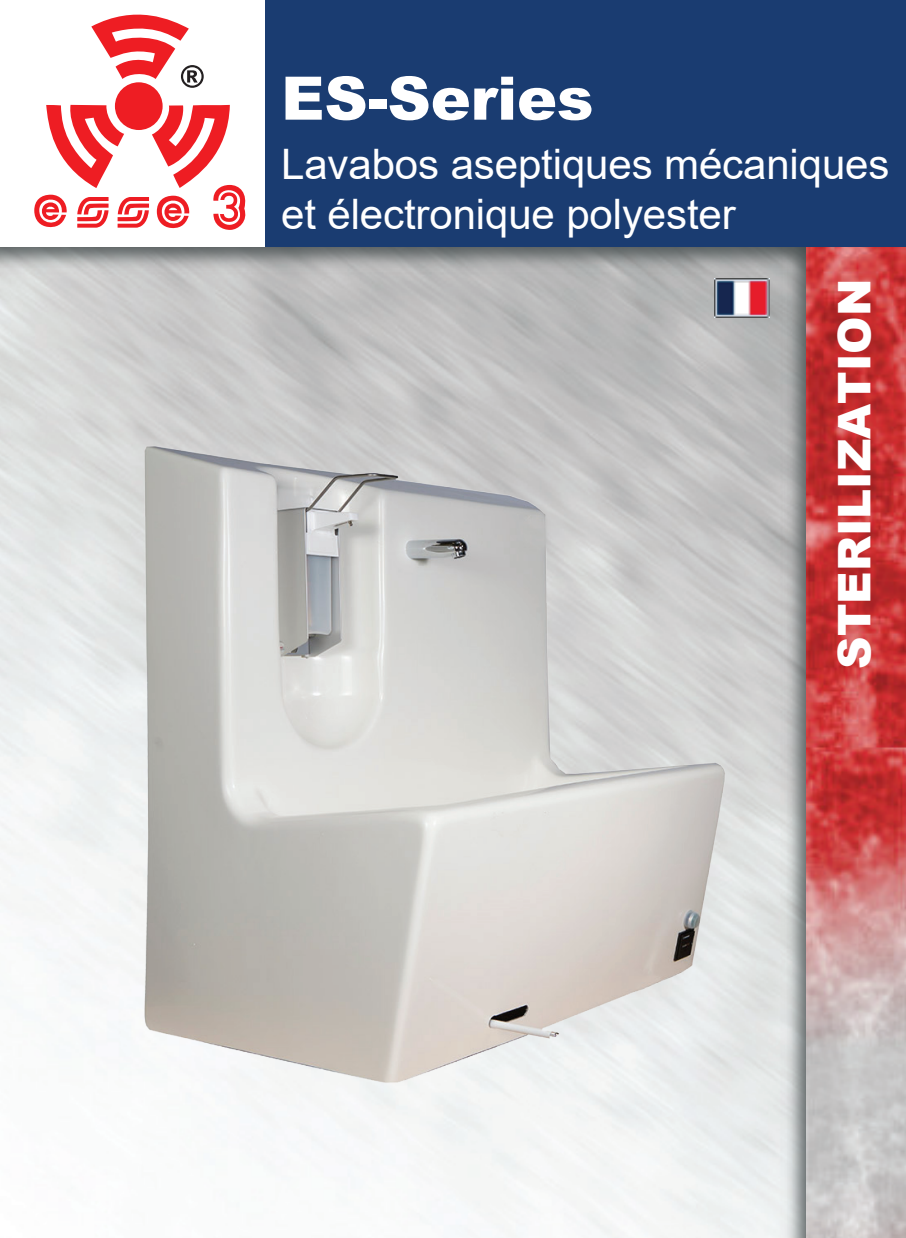
<style>
.page{position:relative;width:906px;height:1238px;background:#fff}
.page>*{position:absolute;margin:0;border:0;box-sizing:border-box;transform-origin:0 0}
.t1{font:900 60px "Arial";color:#fff}
.t2{font:900 45px "Arial";color:#fff}
.t3{font:42px/50.4px "Arial";letter-spacing:-.005em;color:#fff}
</style>
<div class="page">
<img style="left:0;top:309px;width:745px;height:928px">
<img style="left:745px;top:309px;width:62px;height:928px">
<img style="left:0;top:247px;width:807px;height:62px">
<img style="left:807px;top:247px;width:99px;height:990px">
<div style="left:115px;top:82px;width:48px;height:48px;background:#ee1d23;border-radius:50%"></div>
<svg style="left:34px;top:105px;width:212px;height:125px"></svg>
<div style="left:265px;top:0;width:641px;height:247px;background:#1a3c71"></div>
<svg style="left:91px;top:14px;width:113px;height:74px"></svg>
<img style="left:102px;top:436px;width:657px;height:657px">
<img style="left:714px;top:278px;width:55px;height:39px">
<h1 class="t1" style="left:281px;top:55px;width:314px">ES-Series</h1>
<p class="t3" style="left:281px;top:139px;width:610px">Lavabos aseptiques mécaniques et électronique polyester</p>
<p class="t2" style="left:821px;top:668px;width:391px;rotate:-90deg">STERILIZATION</p>
</div>
